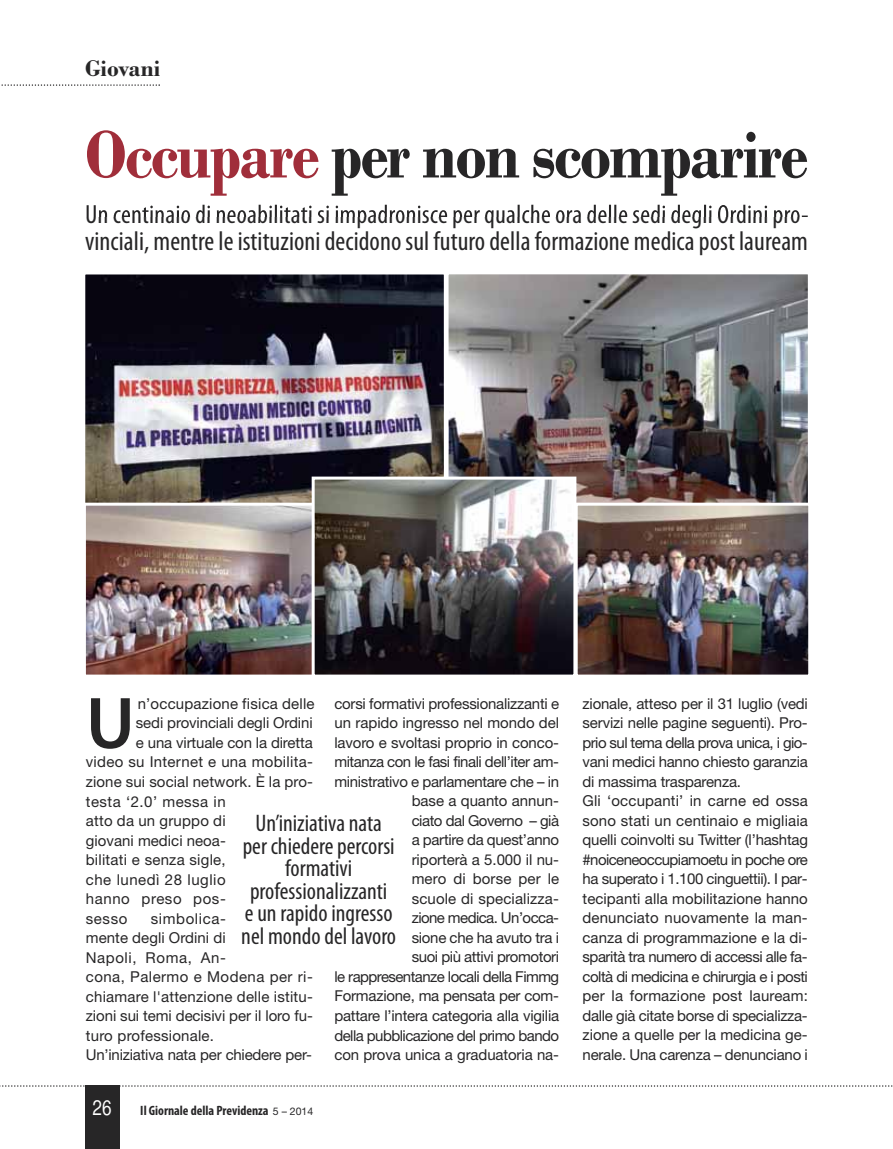
<style>
.page{position:relative;width:893px;height:1149px;background:#fff}
.page>*{position:absolute;margin:0;border:0;box-sizing:border-box;transform-origin:0 0}
.t1{font:600 73.65px "Myriad Pro";color:#272627}
.t2{font:700 70.95px "Bodoni";letter-spacing:-.025em;color:#272627;scale:.91 1}
.t3{font:condensed 27px/27px "Myriad Pro";letter-spacing:.005em;color:#272627}
.t4{font:condensed 24px/22.5px "Myriad Pro";color:#272627;text-align:center}
.t5{font:700 24px "Bodoni";color:#272627}
.t6{font:21px "Helvetica CY Plain";color:#fff}
.t7{font:15px/19.5px "Helvetica Neue";letter-spacing:-.01em;color:#272627;text-align:right}
.t8{font:15px/19.5px "Helvetica Neue";letter-spacing:.015em;color:#272627}
.t9{font:15px "Helvetica Neue";letter-spacing:.02em;color:#272627}
.t10{font:15px "Helvetica Neue";letter-spacing:.03em;color:#272627}
.t11{font:15px "Helvetica Neue";letter-spacing:.035em;color:#272627}
.t12{font:15px "Helvetica Neue";letter-spacing:.04em;color:#272627}
.t13{font:700 condensed 13.5px "Myriad Pro";color:#272627}
.s1{color:#a02e3a}
.s2{font-family:"Helvetica Neue";font-weight:400;font-stretch:normal;font-size:10.5px}
</style>
<div class="page">
<svg style="left:1px;top:84px;width:159px;height:2px"></svg>
<img style="left:86px;top:204px;width:722px;height:12px">
<img style="left:87px;top:205px;width:149px;height:11px">
<img style="left:86px;top:275px;width:357px;height:227px">
<div style="left:82px;top:271px;width:365px;height:284px;border:3px solid #fff"></div>
<img style="left:450px;top:275px;width:357px;height:227px">
<div style="left:446px;top:271px;width:365px;height:281px;border:3px solid #fff"></div>
<img style="left:87px;top:506px;width:225px;height:167px">
<div style="left:83px;top:502px;width:233px;height:175px;border:3px solid #fff"></div>
<img style="left:579px;top:506px;width:228px;height:167px">
<div style="left:575px;top:502px;width:236px;height:175px;border:3px solid #fff"></div>
<img style="left:316px;top:480px;width:256px;height:193px">
<div style="left:312px;top:476px;width:264px;height:201px;border:3px solid #fff"></div>
<svg style="left:0;top:1085px;width:893px;height:1px"></svg>
<div style="left:85px;top:1084px;width:34px;height:64px;background:#272627"></div>
<p class="t5" style="left:85px;top:60px;width:77px">Giovani</p>
<p class="t2" style="left:85px;top:130px;width:796px"><span class="s1">Occupare</span> per non scomparire</p>
<p class="t3" style="left:85px;top:203px;width:725px">Un centinaio di neoabilitati si impadronisce per qualche ora delle sedi degli Ordini pro&shy;vinciali, mentre le istituzioni decidono sul futuro della formazione medica post lauream</p>
<p class="t7" style="left:334px;top:695px;width:226px">corsi formativi professionalizzanti e un rapido ingresso nel mondo del lavoro e svoltasi proprio in conco&shy;mitanza con le fasi finali dell’iter am&shy;ministrativo e parlamentare che – in base a quanto annun-<br>ciato dal Governo – già<br>a partire da quest’anno<br>riporterà a 5.000 il nu-<br>mero di borse per le<br>scuole di specializza-<br>zione medica. Un’occa-<br>sione che ha avuto tra i<br>suoi più attivi promotori<br>le rappresentanze locali della Fimmg<br>Formazione, ma pensata per com&shy;pattare l’intera categoria alla vigilia della pubblicazione del primo bando con prova unica a graduatoria na-</p>
<p class="t7" style="left:583px;top:695px;width:227px;text-align:left">zionale, atteso per il 31 luglio (vedi servizi nelle pagine seguenti). Pro&shy;prio sul tema della prova unica, i gio&shy;vani medici hanno chiesto garanzia di massima trasparenza.<br>Gli ‘occupanti’ in carne ed ossa sono stati un centinaio e migliaia quelli coinvolti su Twitter (l’hashtag #noiceneoccupiamoetu in poche ore ha superato i 1.100 cinguettii). I par&shy;tecipanti alla mobilitazione hanno denunciato nuovamente la man&shy;canza di programmazione e la di&shy;sparità tra numero di accessi alle fa&shy;coltà di medicina e chirurgia e i posti per la formazione post lauream: dalle già citate borse di specializza&shy;zione a quelle per la medicina ge&shy;nerale. Una carenza – denunciano i</p>
<p class="t1" style="left:86px;top:679px;width:51px">U</p>
<p class="t8" style="left:138px;top:695px;width:178px">n’occupazione fisica delle</p>
<p class="t7" style="left:136px;top:714px;width:178px">sedi provinciali degli Ordini</p>
<p class="t7" style="left:136px;top:734px;width:178px">e una virtuale con la diretta</p>
<p class="t9" style="left:86px;top:756px;width:229px">video su Internet e una mobilita-</p>
<p class="t7" style="left:86px;top:773px;width:229px">zione sui social network. È la pro-</p>
<p class="t10" style="left:86px;top:795px;width:141px">testa ‘2.0’ messa in</p>
<p class="t8" style="left:86px;top:812px;width:141px">atto da un gruppo di</p>
<p class="t7" style="left:86px;top:831px;width:142px">giovani medici neoa-</p>
<p class="t8" style="left:86px;top:851px;width:141px">bilitati e senza sigle,</p>
<p class="t11" style="left:86px;top:873px;width:141px">che lunedì 28 luglio</p>
<p class="t12" style="left:86px;top:893px;width:142px">hanno preso pos-</p>
<p class="t7" style="left:86px;top:909px;width:43px">sesso</p>
<p class="t4" style="left:241px;top:813px;width:156px">Un’iniziativa nata per chiedere percorsi formativi professionalizzanti<br>e un rapido ingresso nel mondo del lavoro</p>
<p class="t8" style="left:86px;top:909px;width:229px;text-indent:65px">simbolica-<br>mente degli Ordini di<br>Napoli, Roma, An-<br>cona, Palermo e Modena per ri&shy;chiamare l'attenzione delle istitu&shy;zioni sui temi decisivi per il loro fu&shy;turo professionale.<br>Un’iniziativa nata per chiedere per-</p>
<p class="t6" style="left:92px;top:1095px;width:21px">26</p>
<p class="t13" style="left:140px;top:1105px;width:174px">Il Giornale della Previdenza <span class="s2">5 – 2014</span></p>
</div>
